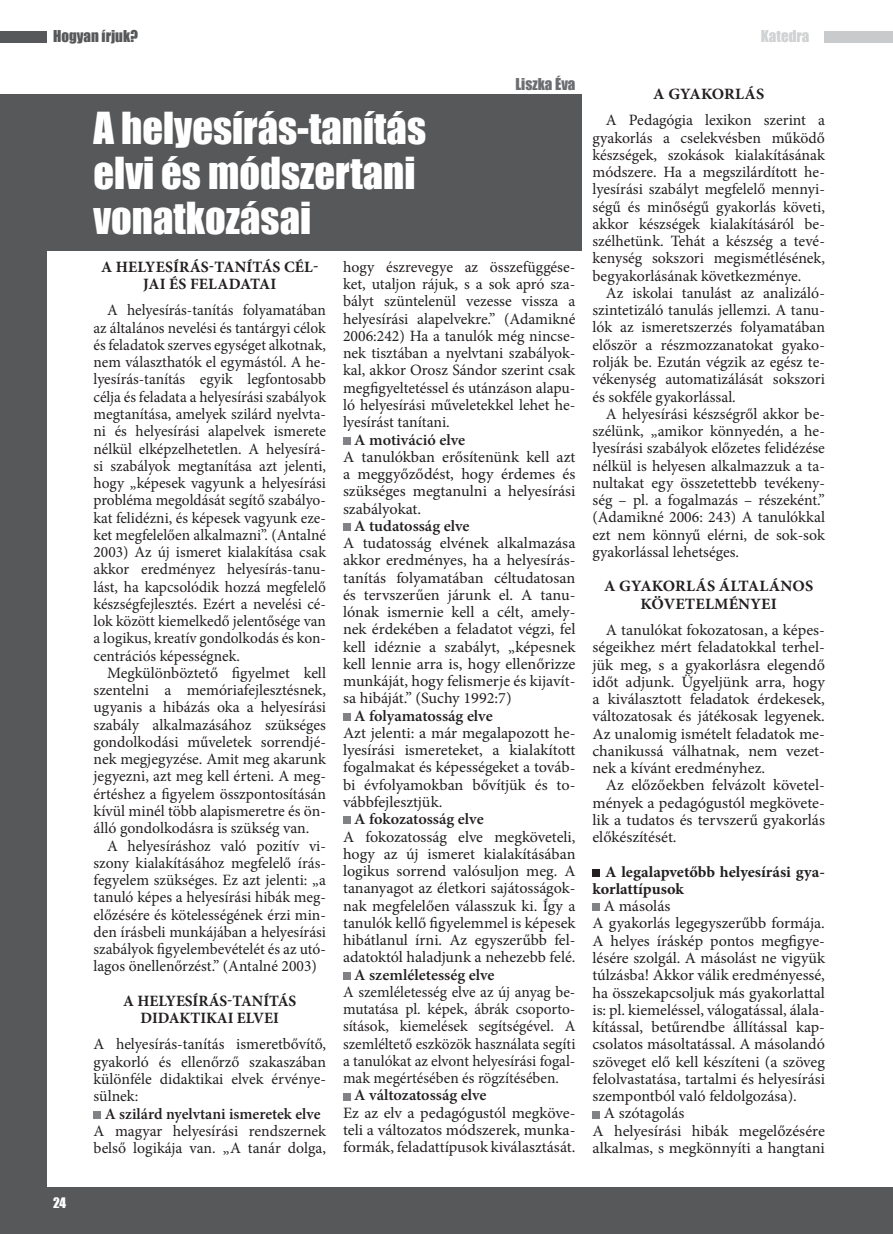
<style>
.page{position:relative;width:893px;height:1234px;background:#fff}
.page>*{position:absolute;margin:0;border:0;box-sizing:border-box;transform-origin:0 0}
.t1{font:40.5px/45px "Impact";color:#fff}
.t2{font:15.75px/17.2px "Minion Pro";color:#231f20;text-align:justify}
.t3{font:700 15.75px/17.2px "Minion Pro";color:#231f20;text-align:center}
.t4{font:600 15.75px "Minion Pro";letter-spacing:-.005em;color:#231f20}
.t5{font:15px "Impact";color:#57585a}
.t6{font:15px "Impact";color:#6c6d70}
.t7{font:15px "Impact";color:#d1d2d4}
.t8{font:13.35px "Impact";color:#fff}
</style>
<div class="page">
<div style="left:0;top:94px;width:581px;height:156px;background:#57585a"></div>
<div style="left:0;top:131px;width:46px;height:1102px;background:#57585a"></div>
<div style="left:0;top:1187px;width:893px;height:46px;background:#57585a"></div>
<div style="left:825px;top:31px;width:68px;height:12px;background:#c9cacc"></div>
<div style="left:0;top:31px;width:46px;height:12px;background:#57585a"></div>
<div style="left:94px;top:1110px;width:7px;height:8px;background:#808285"></div>
<div style="left:343px;top:437px;width:8px;height:7px;background:#808285"></div>
<div style="left:343px;top:523px;width:8px;height:7px;background:#808285"></div>
<div style="left:343px;top:713px;width:8px;height:7px;background:#808285"></div>
<div style="left:343px;top:816px;width:8px;height:8px;background:#808285"></div>
<div style="left:343px;top:971px;width:8px;height:8px;background:#808285"></div>
<div style="left:343px;top:1092px;width:8px;height:8px;background:#808285"></div>
<div style="left:592px;top:868px;width:8px;height:8px;background:#231f20"></div>
<div style="left:592px;top:903px;width:8px;height:8px;background:#808285"></div>
<div style="left:592px;top:1110px;width:8px;height:8px;background:#808285"></div>
<p class="t5" style="left:53px;top:25px;width:87px">Hogyan írjuk?</p>
<h1 class="t1" style="left:94px;top:105px;width:334px">A helyesírás-tanítás elvi és módszertani vonatkozásai</h1>
<p class="t6" style="left:516px;top:72px;width:61px">Liszka Éva</p>
<p class="t8" style="left:53px;top:1192px;width:15px">24</p>
<p class="t3" style="left:101px;top:258px;width:219px">A HELYESÍRÁS-TANÍTÁS CÉL-<br>JAI ÉS FELADATAI</p>
<p class="t2" style="left:94px;top:302px;width:234px;text-indent:14px">A helyesírás-tanítás folyamatában az általános nevelési és tantárgyi célok és feladatok szerves egységet alkotnak, nem választhatók el egymástól. A he&shy;lyesírás-tanítás egyik legfontosabb célja és feladata a helyesírási szabályok megtanítása, amelyek szilárd nyelvta&shy;ni és helyesírási alapelvek ismerete nélkül elképzelhetetlen. A helyesírá&shy;si szabályok megtanítása azt jelenti, hogy „képesek vagyunk a helyesírási probléma megoldását segítő szabályo&shy;kat felidézni, és képesek vagyunk eze&shy;ket megfelelően alkalmazni”. (Antalné 2003) Az új ismeret kialakítása csak akkor eredményez helyesírás-tanu&shy;lást, ha kapcsolódik hozzá megfelelő készségfejlesztés. Ezért a nevelési cé&shy;lok között kiemelkedő jelentősége van a logikus, kreatív gondolkodás és kon&shy;centrációs képességnek.</p>
<p class="t2" style="left:94px;top:664px;width:234px;text-indent:13px">Megkülönböztető figyelmet kell szentelni a memóriafejlesztésnek, ugyanis a hibázás oka a helyesírási szabály alkalmazásához szükséges gondolkodási műveletek sorrendjé&shy;nek megjegyzése. Amit meg akarunk jegyezni, azt meg kell érteni. A meg&shy;értéshez a figyelem összpontosításán kívül minél több alapismeretre és ön&shy;álló gondolkodásra is szükség van.</p>
<p class="t2" style="left:94px;top:836px;width:234px;text-indent:13px">A helyesíráshoz való pozitív vi&shy;szony kialakításához megfelelő írás&shy;fegyelem szükséges. Ez azt jelenti: „a tanuló képes a helyesírási hibák meg&shy;előzésére és kötelességének érzi min&shy;den írásbeli munkájában a helyesírási szabályok figyelembevételét és az utó&shy;lagos önellenőrzést.” (Antalné 2003)</p>
<p class="t3" style="left:123px;top:991px;width:174px">A HELYESÍRÁS-TANÍTÁS<br>DIDAKTIKAI ELVEI</p>
<p class="t2" style="left:94px;top:1035px;width:234px">A helyesírás-tanítás ismeretbővítő, gyakorló és ellenőrző szakaszában különféle didaktikai elvek érvénye&shy;sülnek:</p>
<p class="t4" style="left:105px;top:1102px;width:217px">A szilárd nyelvtani ismeretek elve</p>
<p class="t2" style="left:94px;top:1121px;width:234px">A magyar helyesírási rendszernek belső logikája van. „A tanár dolga,</p>
<p class="t2" style="left:343px;top:258px;width:234px">hogy észrevegye az összefüggése&shy;ket, utaljon rájuk, s a sok apró sza&shy;bályt szüntelenül vezesse vissza a helyesírási alapelvekre.” (Adamikné 2006:242) Ha a tanulók még nincse&shy;nek tisztában a nyelvtani szabályok&shy;kal, akkor Orosz Sándor szerint csak megfigyeltetéssel és utánzáson alapu&shy;ló helyesírási műveletekkel lehet he&shy;lyesírást tanítani.</p>
<p class="t4" style="left:354px;top:428px;width:112px">A motiváció elve</p>
<p class="t2" style="left:343px;top:448px;width:234px">A tanulókban erősítenünk kell azt a meggyőződést, hogy érdemes és szükséges megtanulni a helyesírási szabályokat.</p>
<p class="t4" style="left:354px;top:514px;width:117px">A tudatosság elve</p>
<p class="t2" style="left:343px;top:534px;width:234px">A tudatosság elvének alkalmazása akkor eredményes, ha a helyesírás&shy;tanítás folyamatában céltudatosan és tervszerűen járunk el. A tanu&shy;lónak ismernie kell a célt, amely&shy;nek érdekében a feladatot végzi, fel kell idéznie a szabályt, „képesnek kell lennie arra is, hogy ellenőrizze munkáját, hogy felismerje és kijavít&shy;sa hibáját.” (Suchy 1992:7)</p>
<p class="t4" style="left:354px;top:704px;width:140px">A folyamatosság elve</p>
<p class="t2" style="left:343px;top:724px;width:234px">Azt jelenti: a már megalapozott he&shy;lyesírási ismereteket, a kialakított fogalmakat és képességeket a továb&shy;bi évfolyamokban bővítjük és to&shy;vábbfejlesztjük.</p>
<p class="t4" style="left:354px;top:808px;width:131px">A fokozatosság elve</p>
<p class="t2" style="left:343px;top:827px;width:234px">A fokozatosság elve megköveteli, hogy az új ismeret kialakításában logikus sorrend valósuljon meg. A tananyagot az életkori sajátosságok&shy;nak megfelelően válasszuk ki. Így a tanulók kellő figyelemmel is képesek hibátlanul írni. Az egyszerűbb fel&shy;adatoktól haladjunk a nehezebb felé.</p>
<p class="t4" style="left:354px;top:963px;width:142px">A szemléletesség elve</p>
<p class="t2" style="left:343px;top:983px;width:234px">A szemléletesség elve az új anyag be&shy;mutatása pl. képek, ábrák csoporto&shy;sítások, kiemelések segítségével. A szemléltető eszközök használata segíti a tanulókat az elvont helyesírási fogal&shy;mak megértésében és rögzítésében.</p>
<p class="t4" style="left:354px;top:1084px;width:134px">A változatosság elve</p>
<p class="t2" style="left:343px;top:1103px;width:234px">Ez az elv a pedagógustól megköve&shy;teli a változatos módszerek, munka&shy;formák, feladattípusok kiválasztását.</p>
<p class="t7" style="left:761px;top:25px;width:50px">Katedra</p>
<p class="t3" style="left:653px;top:85px;width:113px">A GYAKORLÁS</p>
<p class="t2" style="left:592px;top:112px;width:234px;text-indent:13px">A Pedagógia lexikon szerint a gyakorlás a cselekvésben működő készségek, szokások kialakításának módszere. Ha a megszilárdított he&shy;lyesírási szabályt megfelelő mennyi&shy;ségű és minőségű gyakorlás követi, akkor készségek kialakításáról be&shy;szélhetünk. Tehát a készség a tevé&shy;kenység sokszori megismétlésének, begyakorlásának következménye.</p>
<p class="t2" style="left:592px;top:284px;width:234px;text-indent:13px">Az iskolai tanulást az analizáló&shy;szintetizáló tanulás jellemzi. A tanu&shy;lók az ismeretszerzés folyamatában először a részmozzanatokat gyako&shy;rolják be. Ezután végzik az egész te&shy;vékenység automatizálását sokszori és sokféle gyakorlással.</p>
<p class="t2" style="left:592px;top:405px;width:234px;text-indent:13px">A helyesírási készségről akkor be&shy;szélünk, „amikor könnyedén, a he&shy;lyesírási szabályok előzetes felidézése nélkül is helyesen alkalmazzuk a ta&shy;nultakat egy összetettebb tevékeny&shy;ség – pl. a fogalmazás – részeként.” (Adamikné 2006: 243) A tanulókkal ezt nem könnyű elérni, de sok-sok gyakorlással lehetséges.</p>
<p class="t3" style="left:604px;top:577px;width:211px">A GYAKORLÁS ÁLTALÁNOS<br>KÖVETELMÉNYEI</p>
<p class="t2" style="left:592px;top:621px;width:234px;text-indent:13px">A tanulókat fokozatosan, a képes&shy;ségeikhez mért feladatokkal terhel&shy;jük meg, s a gyakorlásra elegendő időt adjunk. Ügyeljünk arra, hogy a kiválasztott feladatok érdekesek, változatosak és játékosak legyenek.<br>Az unalomig ismételt feladatok me&shy;chanikussá válhatnak, nem vezet&shy;nek a kívánt eredményhez.</p>
<p class="t2" style="left:592px;top:776px;width:234px;text-indent:13px">Az előzőekben felvázolt követel&shy;mények a pedagógustól megkövete&shy;lik a tudatos és tervszerű gyakorlás előkészítését.</p>
<p class="t3" style="left:592px;top:862px;width:234px;text-align:left;text-indent:13px">A legalapvetőbb helyesírási gya&shy;korlattípusok</p>
<p class="t2" style="left:604px;top:897px;width:68px">A másolás</p>
<p class="t2" style="left:592px;top:914px;width:234px">A gyakorlás legegyszerűbb formája.</p>
<p class="t2" style="left:592px;top:931px;width:234px">A helyes íráskép pontos megfigye-</p>
<p class="t2" style="left:592px;top:949px;width:234px">lésére szolgál. A másolást ne vigyük</p>
<p class="t2" style="left:592px;top:966px;width:234px">túlzásba! Akkor válik eredményessé,</p>
<p class="t2" style="left:592px;top:983px;width:234px">ha összekapcsoljuk más gyakorlattal</p>
<p class="t2" style="left:592px;top:1000px;width:234px">is: pl. kiemeléssel, válogatással, álala-</p>
<p class="t2" style="left:592px;top:1018px;width:234px">kítással, betűrendbe állítással kap-</p>
<p class="t2" style="left:592px;top:1035px;width:234px">csolatos másoltatással. A másolandó</p>
<p class="t2" style="left:592px;top:1052px;width:234px">szöveget elő kell készíteni (a szöveg</p>
<p class="t2" style="left:592px;top:1069px;width:234px">felolvastatása, tartalmi és helyesírási</p>
<p class="t2" style="left:592px;top:1087px;width:206px">szempontból való feldolgozása).</p>
<p class="t2" style="left:604px;top:1104px;width:82px">A szótagolás</p>
<p class="t2" style="left:592px;top:1121px;width:234px">A helyesírási hibák megelőzésére</p>
<p class="t2" style="left:592px;top:1138px;width:234px">alkalmas, s megkönnyíti a hangtani</p>
</div>
